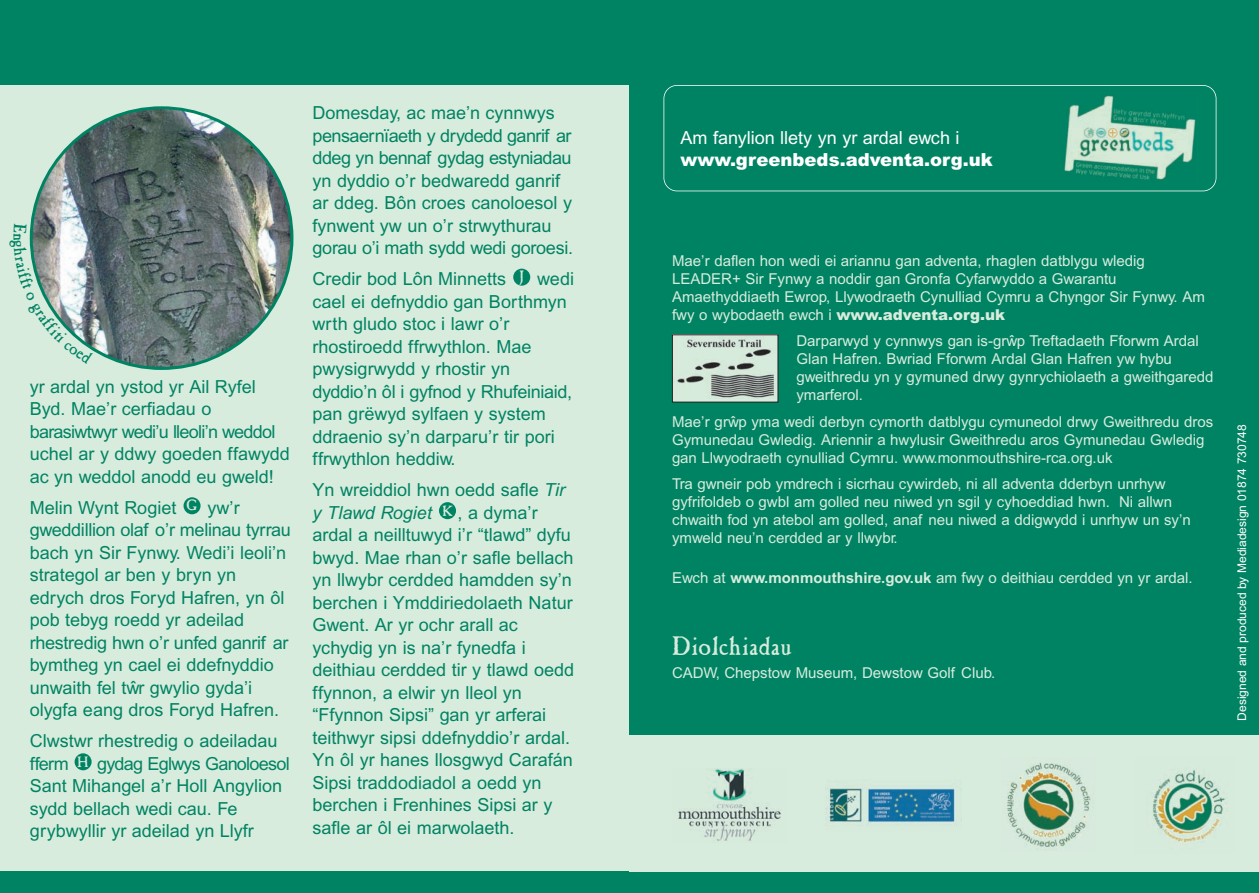
<style>
.page{position:relative;width:1259px;height:893px;background:#d8ecdd}
.page>*{position:absolute;margin:0;border:0;box-sizing:border-box;transform-origin:0 0}
.t1{font:27px "Casablanca Antique";color:#d8ecdd}
.t2{font:18px/22.5px "Arial";color:#008363}
.t3{font:18px "Arial";color:#fff}
.t4{font:900 18px "Arial";color:#fff}
.t5{font:18px "Casablanca Antique";color:#008363}
.t6{font:15px/18px "Arial";color:#d8ecdd}
.t7{font:15px "Casablanca Antique";color:#d8ecdd}
.t8{font:12px "Arial";color:#fff}
.s1{font-style:italic}
.s2{font-weight:900}
.s3{font-weight:700}
</style>
<div class="page">
<div style="left:439px;top:502px;width:17px;height:17px;background:#008363;border-radius:50%"></div>
<div style="left:513px;top:269px;width:17px;height:17px;background:#008363;border-radius:50%"></div>
<div style="left:75px;top:753px;width:17px;height:17px;background:#008363;border-radius:50%"></div>
<div style="left:183px;top:497px;width:17px;height:17px;background:#008363;border-radius:50%"></div>
<div style="left:0;top:0;width:1259px;height:85px;background:#008363"></div>
<div style="left:0;top:872px;width:1259px;height:21px;background:#008363"></div>
<svg style="left:30px;top:106px;width:263px;height:264px"></svg>
<div style="left:629px;top:0;width:630px;height:893px;background:#008363"></div>
<div style="left:629px;top:736px;width:630px;height:136px;background:#d8ecdd"></div>
<img style="left:1152px;top:769px;width:75px;height:74px">
<img style="left:825px;top:788px;width:136px;height:38px">
<img style="left:678px;top:768px;width:103px;height:73px">
<div style="left:663px;top:85px;width:553px;height:106px;border:2px solid #fff;border-radius:14px"></div>
<img style="left:1064px;top:95px;width:132px;height:85px">
<img style="left:674px;top:336px;width:102px;height:63px">
<img style="left:1007px;top:762px;width:86px;height:88px">
<img style="left:29px;top:240px;width:64px;height:124px">
<p class="t5" style="left:30px;top:233px;width:9px;rotate:90deg">n</p>
<p class="t2" style="left:30px;top:377px;width:262px">yr ardal yn ystod yr Ail Ryfel<br>Byd. Mae’r cerfiadau o barasiwtwyr wedi’u lleoli’n weddol uchel ar y ddwy goeden ffawydd ac yn weddol anodd eu gweld!</p>
<p class="t2" style="left:30px;top:498px;width:148px">Melin Wynt Rogiet</p>
<p class="t7" style="left:186px;top:496px;width:12px">G</p>
<p class="t2" style="left:30px;top:498px;width:263px;text-indent:178px">yw’r gweddillion olaf o’r melinau tyrrau bach yn Sir Fynwy. Wedi’i leoli’n strategol ar ben y bryn yn edrych dros Foryd Hafren, yn ôl pob tebyg roedd yr adeilad rhestredig hwn o’r unfed ganrif ar bymtheg yn cael ei ddefnyddio unwaith fel twˆr gwylio gyda’i olygfa eang dros Foryd Hafren.</p>
<p class="t2" style="left:30px;top:731px;width:249px">Clwstwr rhestredig o adeiladau fferm</p>
<p class="t7" style="left:77px;top:753px;width:13px">H</p>
<p class="t2" style="left:30px;top:754px;width:261px;text-indent:67px">gydag Eglwys Ganoloesol<br>Sant Mihangel a’r Holl Angylion sydd bellach wedi cau. Fe grybwyllir yr adeilad yn Llyfr</p>
<p class="t2" style="left:313px;top:103px;width:262px">Domesday, ac mae’n cynnwys pensaernïaeth y drydedd ganrif ar ddeg yn bennaf gydag estyniadau yn dyddio o’r bedwaredd ganrif ar ddeg. Bôn croes canoloesol y fynwent yw un o’r strwythurau gorau o’i math sydd wedi goroesi.</p>
<p class="t2" style="left:313px;top:269px;width:195px">Credir bod Lôn Minnetts</p>
<p class="t7" style="left:519px;top:267px;width:6px">J</p>
<p class="t2" style="left:313px;top:269px;width:263px;text-indent:225px">wedi cael ei defnyddio gan Borthmyn wrth gludo stoc i lawr o’r rhostiroedd ffrwythlon. Mae pwysigrwydd y rhostir yn dyddio’n ôl i gyfnod y Rhufeiniaid, pan grëwyd sylfaen y system ddraenio sy’n darparu’r tir pori ffrwythlon heddiw.</p>
<p class="t2" style="left:313px;top:480px;width:254px">Yn wreiddiol hwn oedd safle <span class="s1">Tir y Tlawd Rogiet</span></p>
<p class="t7" style="left:442px;top:502px;width:12px">K</p>
<p class="t2" style="left:313px;top:503px;width:263px;text-indent:145px">, a dyma’r ardal a neilltuwyd i’r “tlawd” dyfu bwyd. Mae rhan o’r safle bellach yn llwybr cerdded hamdden sy’n berchen i Ymddiriedolaeth Natur<br>Gwent. Ar yr ochr arall ac ychydig yn is na’r fynedfa i deithiau cerdded tir y tlawd oedd ffynnon, a elwir yn lleol yn “Ffynnon Sipsi” gan yr arferai teithwyr sipsi ddefnyddio’r ardal.<br>Yn ôl yr hanes llosgwyd Carafán<br>Sipsi traddodiadol a oedd yn berchen i Frenhines Sipsi ar y safle ar ôl ei marwolaeth.</p>
<p class="t3" style="left:680px;top:131px;width:281px">Am fanylion llety yn yr ardal ewch i</p>
<p class="t4" style="left:680px;top:153px;width:314px">www.greenbeds.adventa.org.uk</p>
<p class="t6" style="left:672px;top:253px;width:534px">Mae’r daflen hon wedi ei ariannu gan adventa, rhaglen datblygu wledig LEADER+ Sir Fynwy a noddir gan Gronfa Cyfarwyddo a Gwarantu Amaethyddiaeth Ewrop, Llywodraeth Cynulliad Cymru a Chyngor Sir Fynwy. Am fwy o wybodaeth ewch i <span class="s2">www.adventa.org.uk</span></p>
<p class="t6" style="left:796px;top:333px;width:419px">Darparwyd y cynnwys gan is-grwˆp Treftadaeth Fforwm Ardal Glan Hafren. Bwriad Fforwm Ardal Glan Hafren yw hybu gweithredu yn y gymuned drwy gynrychiolaeth a gweithgaredd ymarferol.</p>
<p class="t6" style="left:672px;top:414px;width:543px">Mae’r grwˆ p yma wedi derbyn cymorth datblygu cymunedol drwy Gweithredu dros<br>Gymunedau Gwledig. Ariennir a hwylusir Gweithredu aros Gymunedau Gwledig gan Llwyodraeth cynulliad Cymru. www.monmouthshire-rca.org.uk</p>
<p class="t6" style="left:672px;top:476px;width:520px">Tra gwneir pob ymdrech i sicrhau cywirdeb, ni all adventa dderbyn unrhyw gyfrifoldeb o gwbl am golled neu niwed yn sgil y cyhoeddiad hwn. Ni allwn chwaith fod yn atebol am golled, anaf neu niwed a ddigwydd i unrhyw un sy’n ymweld neu’n cerdded ar y llwybr.</p>
<p class="t6" style="left:672px;top:570px;width:522px">Ewch at <span class="s3">www.monmouthshire.gov.uk</span> am fwy o deithiau cerdded yn yr ardal.</p>
<h1 class="t1" style="left:672px;top:630px;width:122px">Diolchiadau</h1>
<p class="t6" style="left:672px;top:665px;width:325px">CADW, Chepstow Museum, Dewstow Golf Club.</p>
<p class="t8" style="left:1237px;top:721px;width:298px;rotate:-90deg">Designed and produced by Mediadesign 01874 730748</p>
</div>
